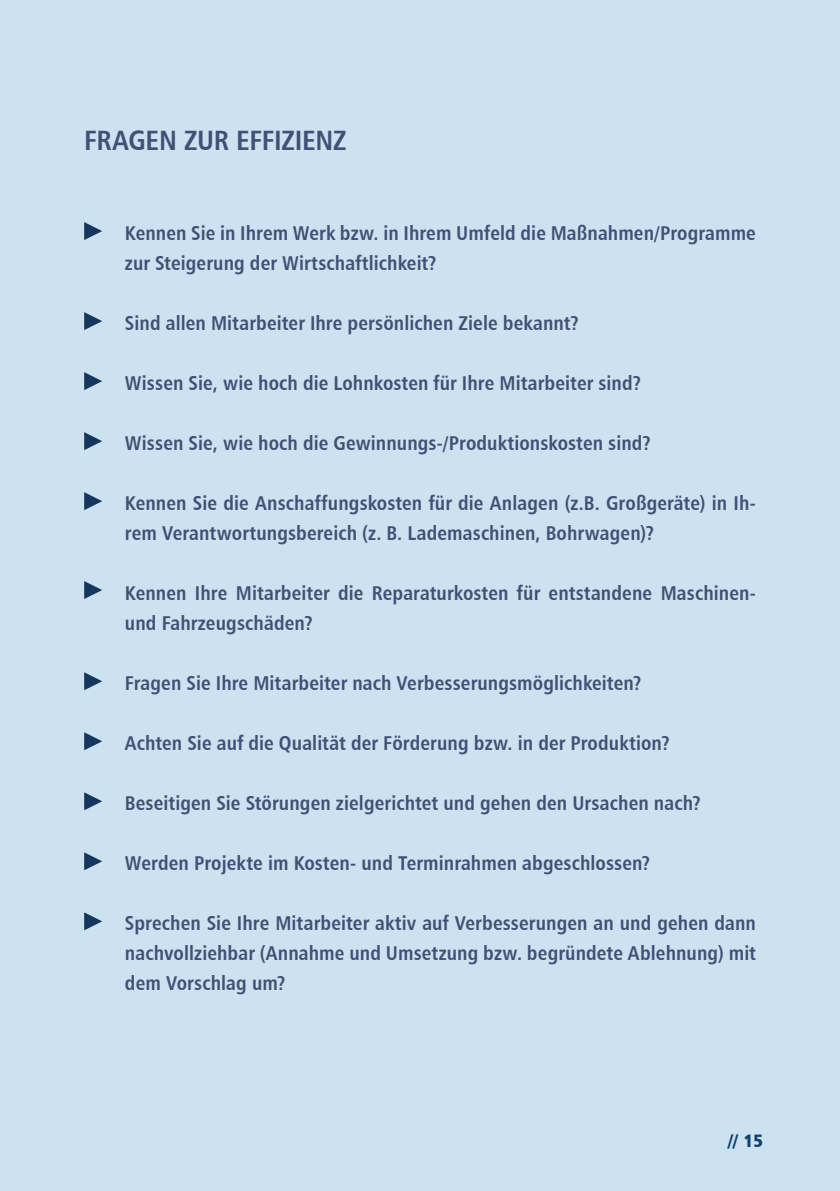
<style>
.page{position:relative;width:840px;height:1191px;background:#fff}
.page>*{position:absolute;margin:0;border:0;box-sizing:border-box;transform-origin:0 0}
.t1{font:28px "Humanist 777 BT Bold Condensed B";letter-spacing:-.01em;color:#415175}
.t2{font:20px/30px "Humanist 777 BT Bold Condensed B";letter-spacing:.005em;color:#415175}
.t3{font:18px "Humanist 777 BT Black B";color:#15375d}
.s1{font-family:"Humanist 777 BT Extra Black Cond B"}
</style>
<div class="page">
<div style="left:0;top:0;width:839px;height:1191px;background:#cde2f0"></div>
<svg style="left:84px;top:222px;width:18px;height:18px"></svg>
<svg style="left:84px;top:312px;width:18px;height:18px"></svg>
<svg style="left:84px;top:372px;width:18px;height:18px"></svg>
<svg style="left:84px;top:432px;width:18px;height:18px"></svg>
<svg style="left:84px;top:492px;width:18px;height:18px"></svg>
<svg style="left:84px;top:581px;width:18px;height:18px"></svg>
<svg style="left:84px;top:672px;width:18px;height:18px"></svg>
<svg style="left:84px;top:732px;width:18px;height:18px"></svg>
<svg style="left:84px;top:792px;width:18px;height:18px"></svg>
<svg style="left:84px;top:852px;width:18px;height:18px"></svg>
<svg style="left:84px;top:912px;width:18px;height:18px"></svg>
<h1 class="t1" style="left:84px;top:123px;width:264px">FRAGEN ZUR EFFIZIENZ</h1>
<p class="t2" style="left:125px;top:218px;width:632px">Kennen Sie in Ihrem Werk bzw. in Ihrem Umfeld die Maßnahmen/Programme zur Steigerung der Wirtschaftlichkeit?</p>
<p class="t2" style="left:125px;top:308px;width:455px">Sind allen Mitarbeiter Ihre persönlichen Ziele bekannt?</p>
<p class="t2" style="left:125px;top:368px;width:517px">Wissen Sie, wie hoch die Lohnkosten für Ihre Mitarbeiter sind?</p>
<p class="t2" style="left:125px;top:428px;width:527px">Wissen Sie, wie hoch die Gewinnungs-/Produktionskosten sind?</p>
<p class="t2" style="left:125px;top:488px;width:632px">Kennen Sie die Anschaffungskosten für die Anlagen (z.B. Großgeräte) in Ih&shy;rem Verantwortungsbereich (z. B. Lademaschinen, Bohrwagen)?</p>
<p class="t2" style="left:125px;top:578px;width:632px">Kennen Ihre Mitarbeiter die Reparaturkosten für entstandene Maschinen&shy;und Fahrzeugschäden?</p>
<p class="t2" style="left:125px;top:668px;width:518px">Fragen Sie Ihre Mitarbeiter nach Verbesserungsmöglichkeiten?</p>
<p class="t2" style="left:125px;top:728px;width:546px">Achten Sie auf die Qualität der Förderung bzw. in der Produktion?</p>
<p class="t2" style="left:125px;top:788px;width:577px">Beseitigen Sie Störungen zielgerichtet und gehen den Ursachen nach?</p>
<p class="t2" style="left:125px;top:848px;width:526px">Werden Projekte im Kosten- und Terminrahmen abgeschlossen?</p>
<p class="t2" style="left:125px;top:908px;width:632px;text-align:justify">Sprechen Sie Ihre Mitarbeiter aktiv auf Verbesserungen an und gehen dann nachvollziehbar (Annahme und Umsetzung bzw. begründete Ablehnung) mit dem Vorschlag um?</p>
<p class="t3" style="left:727px;top:1129px;width:36px">// <span class="s1">15</span></p>
</div>
